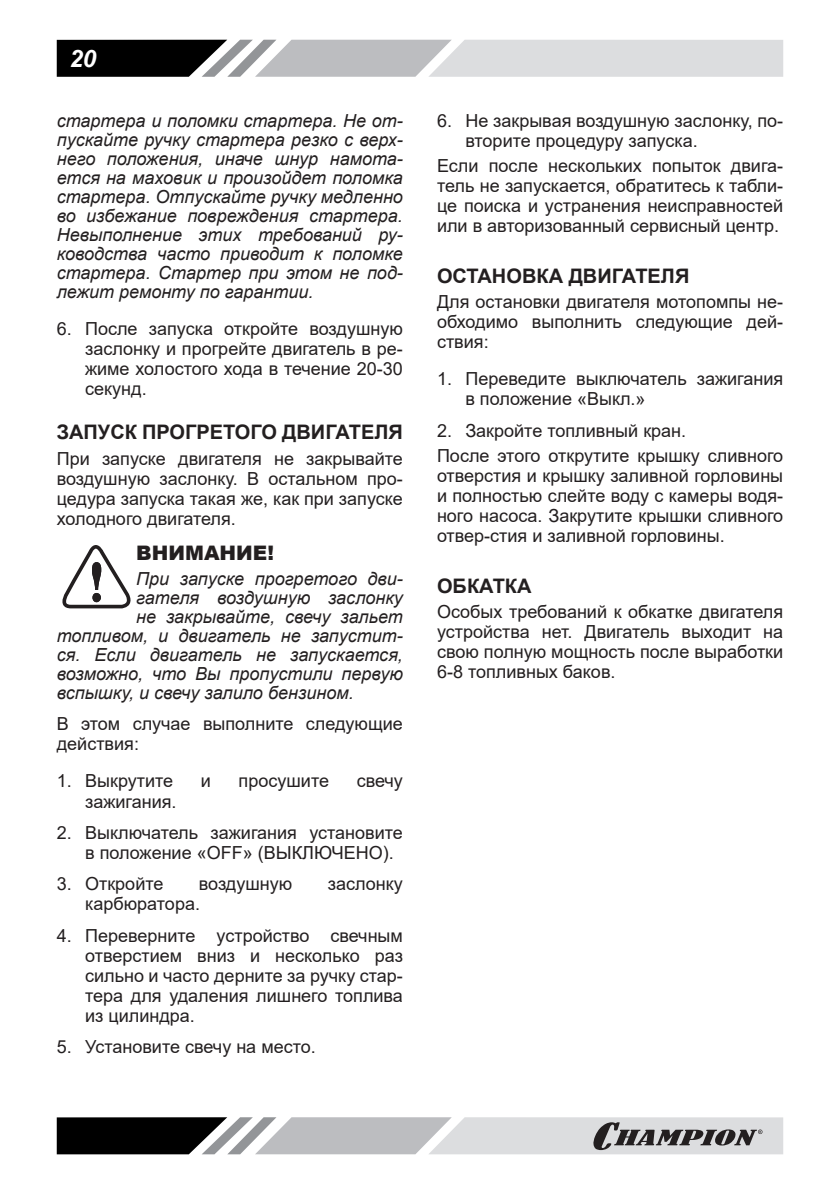
<style>
.page{position:relative;width:840px;height:1191px;background:#fff}
.page>*{position:absolute;margin:0;border:0;box-sizing:border-box;transform-origin:0 0}
.t1{font:italic 700 24px "Arial";color:#fff}
.t2{font:700 20px "Arial";color:#231f20}
.t3{font:900 20px "Arial";color:#231f20}
.p_list{font:18px/20px "Arial";color:#231f20;text-align:justify}
.p{font:italic 18px/19px "Arial";color:#231f20;text-align:justify}
</style>
<div class="page">
<svg style="left:57px;top:40px;width:725px;height:37px;background:#a7a8a9"></svg>
<svg style="left:57px;top:1117px;width:725px;height:37px;background:#9c9c9e"></svg>
<svg style="left:62px;top:545px;width:69px;height:63px"></svg>
<h1 class="t1" style="left:70px;top:42px;width:28px">20</h1>
<p class="p" style="left:57px;top:111px;width:347px">стартера и поломки стартера. Не от&shy;пускайте ручку стартера резко с верх&shy;него положения, иначе шнур намота&shy;ется на маховик и произойдет поломка стартера. Отпускайте ручку медленно во избежание повреждения стартера.<br>Невыполнение этих требований ру&shy;ководства часто приводит к поломке стартера. Стартер при этом не под&shy;лежит ремонту по гарантии.</p>
<p class="p_list" style="left:85px;top:318px;width:319px;text-indent:-28px">6. После запуска откройте воздушную заслонку и прогрейте двигатель в ре&shy;жиме холостого хода в течение 20-30 секунд.</p>
<p class="t2" style="left:57px;top:418px;width:347px">ЗАПУСК ПРОГРЕТОГО ДВИГАТЕЛЯ</p>
<p class="p_list" style="left:57px;top:448px;width:347px">При запуске двигателя не закрывайте воздушную заслонку. В остальном про&shy;цедура запуска такая же, как при запуске холодного двигателя.</p>
<p class="t3" style="left:136px;top:539px;width:139px">ВНИМАНИЕ!</p>
<p class="p" style="left:136px;top:569px;width:268px">При запуске прогретого дви-</p>
<p class="p" style="left:136px;top:588px;width:268px">гателя воздушную заслонку</p>
<p class="p" style="left:136px;top:607px;width:268px">не закрывайте, свечу зальет</p>
<p class="p" style="left:57px;top:626px;width:347px">топливом, и двигатель не запустит-</p>
<p class="p" style="left:57px;top:645px;width:347px">ся. Если двигатель не запускается,</p>
<p class="p" style="left:57px;top:664px;width:347px">возможно, что Вы пропустили первую</p>
<p class="p" style="left:57px;top:683px;width:298px">вспышку, и свечу залило бензином.</p>
<p class="p_list" style="left:57px;top:714px;width:347px">В этом случае выполните следующие действия:</p>
<p class="p_list" style="left:57px;top:771px;width:118px">1. Выкрутите</p>
<p class="p_list" style="left:201px;top:771px;width:12px">и</p>
<p class="p_list" style="left:238px;top:771px;width:92px">просушите</p>
<p class="p_list" style="left:356px;top:771px;width:48px">свечу</p>
<p class="p_list" style="left:85px;top:791px;width:93px">зажигания.</p>
<p class="p_list" style="left:85px;top:822px;width:319px;text-indent:-28px">2. Выключатель зажигания установите в положение «OFF» (ВЫКЛЮЧЕНО).</p>
<p class="p_list" style="left:57px;top:873px;width:108px">3. Откройте</p>
<p class="p_list" style="left:199px;top:873px;width:95px">воздушную</p>
<p class="p_list" style="left:328px;top:873px;width:76px">заслонку</p>
<p class="p_list" style="left:85px;top:893px;width:116px">карбюратора.</p>
<p class="p_list" style="left:85px;top:925px;width:319px;text-indent:-28px">4. Переверните устройство свечным отверстием вниз и несколько раз сильно и часто дерните за ручку стар&shy;тера для удаления лишнего топлива из цилиндра.</p>
<p class="p_list" style="left:57px;top:1036px;width:260px">5. Установите свечу на место.</p>
<p class="p_list" style="left:465px;top:110px;width:319px;text-indent:-28px">6. Не закрывая воздушную заслонку, по&shy;вторите процедуру запуска.</p>
<p class="p_list" style="left:437px;top:156px;width:347px">Если после нескольких попыток двига&shy;тель не запускается, обратитесь к табли&shy;це поиска и устранения неисправностей или в авторизованный сервисный центр.</p>
<p class="t2" style="left:437px;top:261px;width:254px">ОСТАНОВКА ДВИГАТЕЛЯ</p>
<p class="p_list" style="left:437px;top:292px;width:347px">Для остановки двигателя мотопомпы не&shy;обходимо выполнить следующие дей&shy;ствия:</p>
<p class="p_list" style="left:465px;top:369px;width:319px;text-indent:-28px">1. Переведите выключатель зажигания в положение «Выкл.»</p>
<p class="p_list" style="left:437px;top:420px;width:250px">2. Закройте топливный кран.</p>
<p class="p_list" style="left:437px;top:446px;width:347px">После этого открутите крышку сливного отверстия и крышку заливной горловины и полностью слейте воду с камеры водя&shy;ного насоса. Закрутите крышки сливного отвер-стия и заливной горловины.</p>
<p class="t2" style="left:437px;top:571px;width:96px">ОБКАТКА</p>
<p class="p_list" style="left:437px;top:602px;width:347px">Особых требований к обкатке двигателя устройства нет. Двигатель выходит на свою полную мощность после выработки 6-8 топливных баков.</p>
</div>
